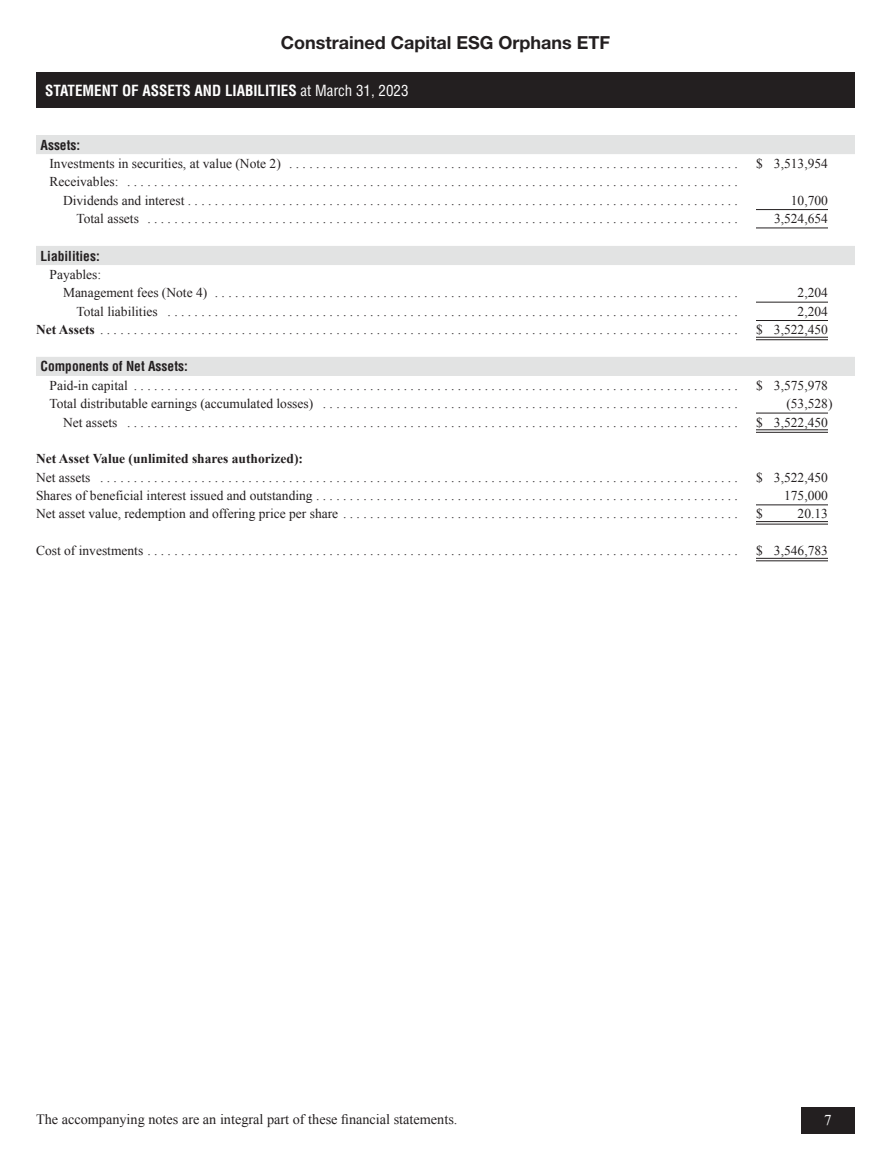
<style>
.page{position:relative;width:891px;height:1161px;background:#fff}
.page>*{position:absolute;margin:0;border:0;box-sizing:border-box;transform-origin:0 0}
.t1{font:700 18px "Helvetica Neue LT Std";color:#231f20}
.Main_Headings_in_Bla{font:700 condensed 15px "Helvetica";color:#fff}
.t2{font:15px "Times New Roman";color:#fff}
.t3{font:14.25px "Times New Roman";color:#231f20}
.Table_Stub{font:13.5px "Times New Roman";color:#231f20}
.Table_Stub_-_Level_2{font:13.5px "Times New Roman";color:#231f20}
.Table_Stub_-_Level_3{font:13.5px "Times New Roman";color:#231f20}
.Table_Stub_-_Level_4{font:13.5px "Times New Roman";color:#231f20}
.Table_Stub_Subhead{font:700 condensed 13.5px "Helvetica";color:#231f20}
.Table_Stub-2{font:700 13.5px "Times New Roman";color:#231f20}
.Table_Figure_-_Subto{font:13.5px "Times New Roman";color:#231f20}
.Table_Figure_-_Total{font:13.5px "Times New Roman";color:#231f20}
.Table_Figure{font:13.5px "Times New Roman";color:#231f20}
.s1{font-weight:400}
.s2{font-weight:700}
</style>
<div class="page">
<div style="left:801px;top:1107px;width:54px;height:27px;background:#231f20"></div>
<div style="left:36px;top:72px;width:819px;height:36px;background:#231f20"></div>
<svg style="left:36px;top:135px;width:819px;height:241px"></svg>
<hr style="left:756px;top:209px;width:72px;height:1px;background:#231f20">
<hr style="left:756px;top:228px;width:72px;height:1px;background:#231f20">
<hr style="left:756px;top:302px;width:72px;height:1px;background:#231f20">
<hr style="left:756px;top:320px;width:72px;height:1px;background:#231f20">
<hr style="left:756px;top:337px;width:72px;height:1px;background:#231f20">
<hr style="left:756px;top:339px;width:72px;height:1px;background:#231f20">
<hr style="left:756px;top:413px;width:72px;height:1px;background:#231f20">
<hr style="left:756px;top:430px;width:72px;height:1px;background:#231f20">
<hr style="left:756px;top:432px;width:72px;height:1px;background:#231f20">
<hr style="left:756px;top:505px;width:72px;height:1px;background:#231f20">
<hr style="left:756px;top:521px;width:72px;height:1px;background:#231f20">
<hr style="left:756px;top:524px;width:72px;height:1px;background:#231f20">
<hr style="left:756px;top:558px;width:72px;height:1px;background:#231f20">
<hr style="left:756px;top:561px;width:72px;height:1px;background:#231f20">
<h1 class="t1" style="left:281px;top:31px;width:331px">Constrained Capital ESG Orphans ETF</h1>
<p class="Main_Headings_in_Bla" style="left:45px;top:81px;width:365px">STATEMENT OF ASSETS AND LIABILITIES <span class="s1">at March 31, 2023</span></p>
<p class="Table_Stub_Subhead" style="left:40px;top:136px;width:41px">Assets:</p>
<p class="Table_Stub_-_Level_2" style="left:50px;top:154px;width:683px">Investments in securities, at value (Note 2) . . . . . . . . . . . . . . . . . . . . . . . . . . . . . . . . . . . . . . . . . . . . . . . . . . . . . . . . . . . . . . . . . .</p>
<p class="Table_Figure" style="left:756px;top:154px;width:73px">$ 3,513,954</p>
<p class="Table_Stub_-_Level_2" style="left:50px;top:173px;width:683px">Receivables: . . . . . . . . . . . . . . . . . . . . . . . . . . . . . . . . . . . . . . . . . . . . . . . . . . . . . . . . . . . . . . . . . . . . . . . . . . . . . . . . . . . . . . . . . .</p>
<p class="Table_Stub_-_Level_3" style="left:63px;top:191px;width:670px">Dividends and interest . . . . . . . . . . . . . . . . . . . . . . . . . . . . . . . . . . . . . . . . . . . . . . . . . . . . . . . . . . . . . . . . . . . . . . . . . . . . . . . . .</p>
<p class="Table_Figure_-_Subto" style="left:791px;top:191px;width:39px">10,700</p>
<p class="Table_Stub_-_Level_4" style="left:76px;top:209px;width:656px">Total assets . . . . . . . . . . . . . . . . . . . . . . . . . . . . . . . . . . . . . . . . . . . . . . . . . . . . . . . . . . . . . . . . . . . . . . . . . . . . . . . . . . . . . . .</p>
<p class="Table_Figure_-_Subto" style="left:774px;top:209px;width:55px">3,524,654</p>
<p class="Table_Stub_Subhead" style="left:40px;top:247px;width:61px">Liabilities:</p>
<p class="Table_Stub_-_Level_2" style="left:50px;top:265px;width:53px">Payables:</p>
<p class="Table_Stub_-_Level_3" style="left:63px;top:284px;width:670px">Management fees (Note 4) . . . . . . . . . . . . . . . . . . . . . . . . . . . . . . . . . . . . . . . . . . . . . . . . . . . . . . . . . . . . . . . . . . . . . . . . . . . . .</p>
<p class="Table_Figure_-_Subto" style="left:798px;top:284px;width:32px">2,204</p>
<p class="Table_Stub_-_Level_4" style="left:76px;top:302px;width:656px">Total liabilities . . . . . . . . . . . . . . . . . . . . . . . . . . . . . . . . . . . . . . . . . . . . . . . . . . . . . . . . . . . . . . . . . . . . . . . . . . . . . . . . . . . .</p>
<p class="Table_Figure_-_Subto" style="left:798px;top:302px;width:32px">2,204</p>
<p class="Table_Stub" style="left:36px;top:320px;width:697px"><span class="s2">Net Assets</span> . . . . . . . . . . . . . . . . . . . . . . . . . . . . . . . . . . . . . . . . . . . . . . . . . . . . . . . . . . . . . . . . . . . . . . . . . . . . . . . . . . . . . . . . . . . . . .</p>
<p class="Table_Figure_-_Total" style="left:756px;top:320px;width:73px">$ 3,522,450</p>
<p class="Table_Stub_Subhead" style="left:40px;top:358px;width:149px">Components of Net Assets:</p>
<p class="Table_Stub_-_Level_2" style="left:50px;top:376px;width:683px">Paid-in capital . . . . . . . . . . . . . . . . . . . . . . . . . . . . . . . . . . . . . . . . . . . . . . . . . . . . . . . . . . . . . . . . . . . . . . . . . . . . . . . . . . . . . . . . .</p>
<p class="Table_Figure" style="left:756px;top:376px;width:73px">$ 3,575,978</p>
<p class="Table_Stub_-_Level_2" style="left:50px;top:395px;width:683px">Total distributable earnings (accumulated losses) . . . . . . . . . . . . . . . . . . . . . . . . . . . . . . . . . . . . . . . . . . . . . . . . . . . . . . . . . . . . .</p>
<p class="Table_Figure_-_Subto" style="left:786px;top:395px;width:48px">(53,528)</p>
<p class="Table_Stub_-_Level_3" style="left:63px;top:413px;width:670px">Net assets . . . . . . . . . . . . . . . . . . . . . . . . . . . . . . . . . . . . . . . . . . . . . . . . . . . . . . . . . . . . . . . . . . . . . . . . . . . . . . . . . . . . . . . . . .</p>
<p class="Table_Figure_-_Total" style="left:756px;top:413px;width:73px">$ 3,522,450</p>
<p class="Table_Stub-2" style="left:36px;top:449px;width:269px">Net Asset Value (unlimited shares authorized):</p>
<p class="Table_Stub" style="left:36px;top:468px;width:697px">Net assets . . . . . . . . . . . . . . . . . . . . . . . . . . . . . . . . . . . . . . . . . . . . . . . . . . . . . . . . . . . . . . . . . . . . . . . . . . . . . . . . . . . . . . . . . . . . . .</p>
<p class="Table_Figure" style="left:756px;top:468px;width:73px">$ 3,522,450</p>
<p class="Table_Stub" style="left:36px;top:486px;width:697px">Shares of beneficial interest issued and outstanding . . . . . . . . . . . . . . . . . . . . . . . . . . . . . . . . . . . . . . . . . . . . . . . . . . . . . . . . . . . . . .</p>
<p class="Table_Figure_-_Subto" style="left:784px;top:486px;width:45px">175,000</p>
<p class="Table_Stub" style="left:36px;top:505px;width:697px">Net asset value, redemption and offering price per share . . . . . . . . . . . . . . . . . . . . . . . . . . . . . . . . . . . . . . . . . . . . . . . . . . . . . . . . . .</p>
<p class="Table_Figure_-_Total" style="left:756px;top:505px;width:8px">$</p>
<p class="Table_Figure_-_Total" style="left:798px;top:505px;width:32px">20.13</p>
<p class="Table_Stub" style="left:36px;top:541px;width:697px">Cost of investments . . . . . . . . . . . . . . . . . . . . . . . . . . . . . . . . . . . . . . . . . . . . . . . . . . . . . . . . . . . . . . . . . . . . . . . . . . . . . . . . . . . . . . .</p>
<p class="Table_Figure_-_Total" style="left:756px;top:541px;width:73px">$ 3,546,783</p>
<p class="t3" style="left:36px;top:1110px;width:423px">The accompanying notes are an integral part of these financial statements.</p>
<p class="t2" style="left:824px;top:1110px;width:9px">7</p>
</div>
